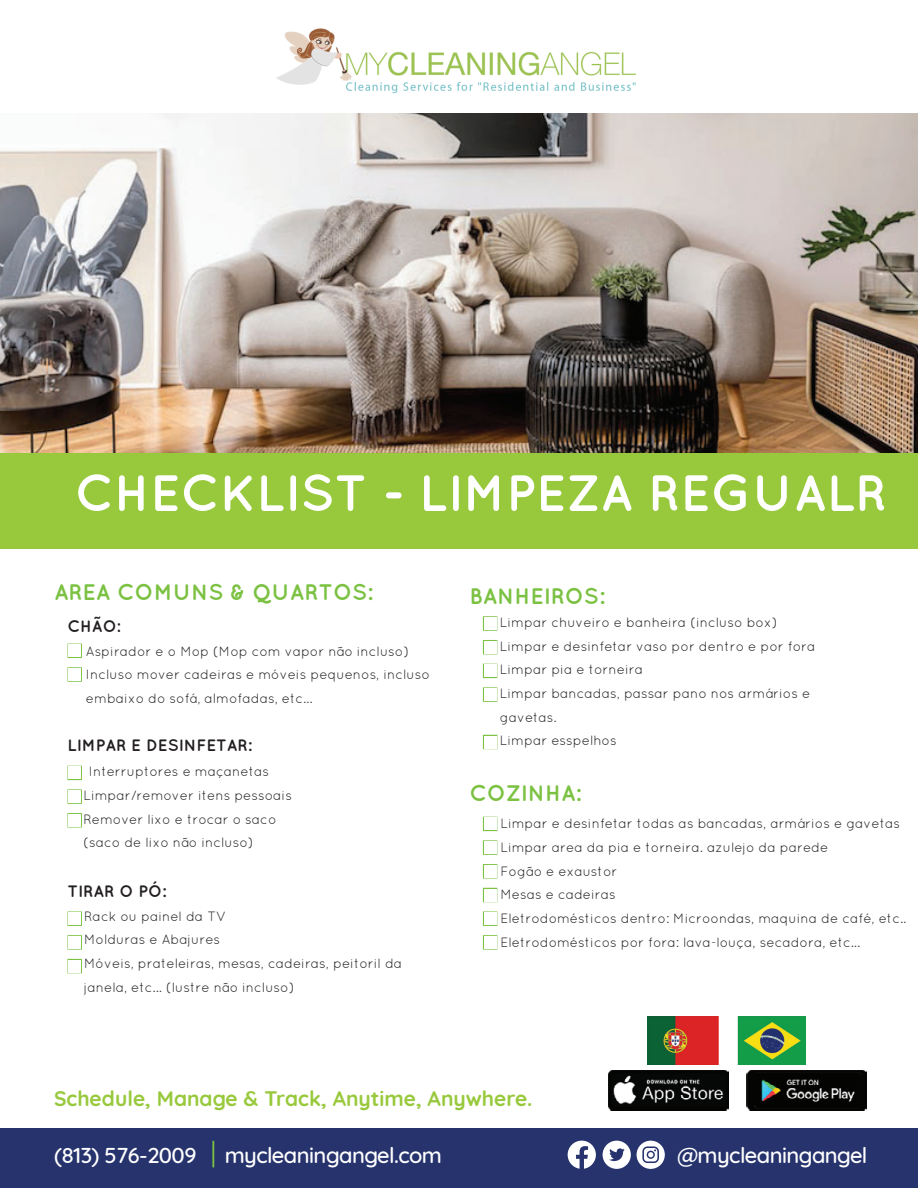
<style>
.page{position:relative;width:918px;height:1188px;background:#fff}
.page>*{position:absolute;margin:0;border:0;box-sizing:border-box;transform-origin:0 0}
.t1{font:700 51px "Quicksand";color:#fff}
.t2{font:700 22.5px "Quicksand";color:#7bc142}
.t3{font:500 21.9px "Quicksand";letter-spacing:-.025em;color:#fff}
.t4{font:700 21px "Quicksand";color:#98c93c}
.t5{font:700 16.5px "Quicksand";color:#231f20}
.t6{font:13.5px/23.7px "Quicksand";color:#231f20}
.s1{font-style:inherit}
</style>
<div class="page">
<div style="left:0;top:452px;width:918px;height:97px;background:#98c93c"></div>
<img style="left:609px;top:1070px;width:120px;height:40px">
<img style="left:747px;top:1070px;width:120px;height:40px">
<img style="left:0;top:113px;width:918px;height:339px">
<div style="left:0;top:1129px;width:918px;height:59px;background:#27336d"></div>
<hr style="left:212px;top:1141px;width:2px;height:26px;background:#7bc142">
<svg style="left:603px;top:1141px;width:28px;height:28px"></svg>
<svg style="left:637px;top:1141px;width:28px;height:28px"></svg>
<svg style="left:568px;top:1141px;width:28px;height:28px"></svg>
<svg style="left:67px;top:643px;width:15px;height:39px"></svg>
<svg style="left:67px;top:765px;width:15px;height:63px"></svg>
<svg style="left:67px;top:911px;width:15px;height:63px"></svg>
<svg style="left:482px;top:616px;width:16px;height:134px"></svg>
<svg style="left:482px;top:816px;width:16px;height:134px"></svg>
<img style="left:276px;top:28px;width:360px;height:66px">
<img style="left:647px;top:1017px;width:158px;height:47px">
<div style="left:69px;top:645px;width:12px;height:12px;background:#fff"></div>
<div style="left:69px;top:669px;width:12px;height:12px;background:#fff"></div>
<div style="left:69px;top:767px;width:12px;height:12px;background:#fff"></div>
<div style="left:69px;top:791px;width:12px;height:12px;background:#fff"></div>
<div style="left:69px;top:814px;width:12px;height:12px;background:#fff"></div>
<div style="left:69px;top:913px;width:12px;height:12px;background:#fff"></div>
<div style="left:69px;top:936px;width:12px;height:12px;background:#fff"></div>
<div style="left:69px;top:960px;width:12px;height:12px;background:#fff"></div>
<div style="left:484px;top:618px;width:12px;height:12px;background:#fff"></div>
<div style="left:484px;top:641px;width:12px;height:12px;background:#fff"></div>
<div style="left:484px;top:665px;width:12px;height:12px;background:#fff"></div>
<div style="left:484px;top:689px;width:12px;height:12px;background:#fff"></div>
<div style="left:484px;top:736px;width:12px;height:12px;background:#fff"></div>
<div style="left:484px;top:818px;width:12px;height:12px;background:#fff"></div>
<div style="left:484px;top:842px;width:12px;height:12px;background:#fff"></div>
<div style="left:484px;top:865px;width:12px;height:12px;background:#fff"></div>
<div style="left:484px;top:889px;width:12px;height:12px;background:#fff"></div>
<div style="left:484px;top:913px;width:12px;height:12px;background:#fff"></div>
<div style="left:484px;top:936px;width:12px;height:12px;background:#fff"></div>
<h1 class="t1" style="left:74px;top:475px;width:814px">CHECKLIST - LIMPEZA REGUALR</h1>
<h2 class="t2" style="left:54px;top:585px;width:320px">AREA COMUNS &amp; QUARTOS:</h2>
<p class="t5" style="left:68px;top:620px;width:55px">CHÃO<span class="s1">:</span></p>
<p class="t6" style="left:86px;top:640px;width:346px">Aspirador e o Mop (Mop com vapor não incluso)<br>Incluso mover cadeiras e móveis pequenos, incluso embaixo do sofá, almofadas, etc...</p>
<p class="t5" style="left:68px;top:739px;width:186px">LIMPAR E DESINFETAR:</p>
<p class="t6" style="left:83px;top:761px;width:210px;text-indent:6px">Interruptores e maçanetas<br>Limpar/remover itens pessoais<br>Remover lixo e trocar o saco (saco de lixo não incluso)</p>
<p class="t5" style="left:68px;top:885px;width:100px">TIRAR O PÓ:</p>
<p class="t6" style="left:84px;top:905px;width:320px">Rack ou painel da TV<br>Molduras e Abajures<br>Móveis, prateleiras, mesas, cadeiras, peitoril da janela, etc... (lustre não incluso)</p>
<h2 class="t2" style="left:469px;top:589px;width:136px">BANHEIROS:</h2>
<p class="t6" style="left:500px;top:611px;width:317px">Limpar chuveiro e banheira (incluso box)<br>Limpar e desinfetar vaso por dentro e por fora<br>Limpar pia e torneira<br>Limpar bancadas, passar pano nos armários e gavetas.<br>Limpar esspelhos</p>
<h2 class="t2" style="left:469px;top:785px;width:113px">COZINHA:</h2>
<p class="t6" style="left:500px;top:813px;width:407px">Limpar e desinfetar todas as bancadas, armários e gavetas Limpar area da pia e torneira. azulejo da parede<br>Fogão e exaustor<br>Mesas e cadeiras<br>Eletrodomésticos dentro: Microondas, maquina de café, etc..<br>Eletrodomésticos por fora: lava-louça, secadora, etc...</p>
<h3 class="t4" style="left:54px;top:1085px;width:480px">Schedule, Manage &amp; Track, Anytime, Anywhere.</h3>
<h3 class="t3" style="left:54px;top:1141px;width:144px">(813) 576-2009</h3>
<h3 class="t3" style="left:225px;top:1141px;width:219px">mycleaningangel.com</h3>
<h3 class="t3" style="left:677px;top:1141px;width:192px">@mycleaningangel</h3>
</div>
